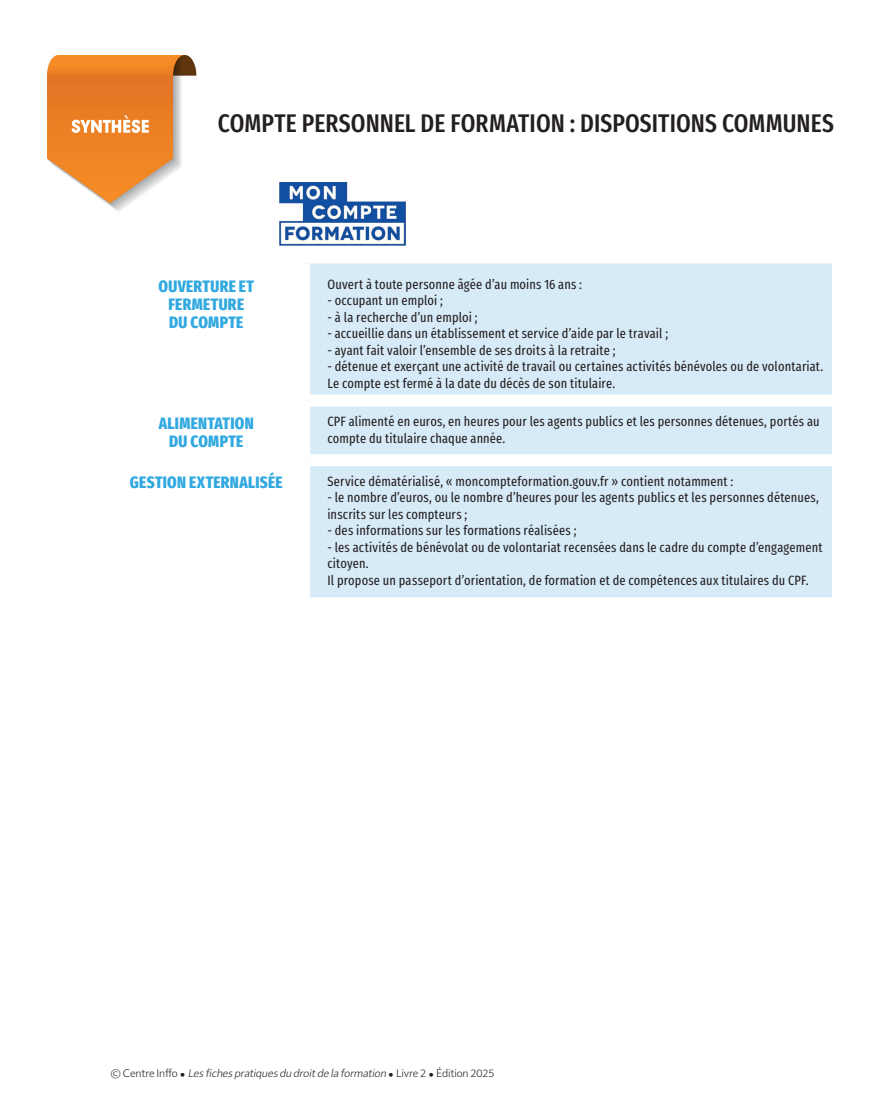
<style>
.page{position:relative;width:893px;height:1106px;background:#fff}
.page>*{position:absolute;margin:0;border:0;box-sizing:border-box;transform-origin:0 0}
.Synthese_titre{font:500 25.5px "Fira Sans Compressed";letter-spacing:.005em;color:#231f20}
.Tetiere_bleu{font:800 16.5px/18px "Fira Sans Compressed";letter-spacing:.02em;color:#31a9e0;text-align:center}
.Texte_Tableau{font:13.5px/16.5px "Fira Sans Compressed";letter-spacing:.01em;color:#231f20}
._7_Art{font:italic 300 11.25px "Solitaire MVB Pro";color:#231f20}
.s1{font-style:normal}
.s2{font-style:normal;font-size:15px}
</style>
<div class="page">
<img style="left:48px;top:55px;width:149px;height:157px">
<svg style="left:72px;top:115px;width:77px;height:18px"></svg>
<div style="left:310px;top:263px;width:522px;height:334px;background:#d7eaf7"></div>
<div style="left:310px;top:394px;width:522px;height:12px;background:#fff"></div>
<div style="left:310px;top:454px;width:522px;height:12px;background:#fff"></div>
<img style="left:280px;top:182px;width:125px;height:63px">
<p class="Synthese_titre" style="left:218px;top:103px;width:618px">COMPTE PERSONNEL DE FORMATION : DISPOSITIONS COMMUNES</p>
<p class="Tetiere_bleu" style="left:158px;top:276px;width:97px">OUVERTURE ET<br>FERMETURE<br>DU COMPTE</p>
<p class="Texte_Tableau" style="left:327px;top:275px;width:256px">Ouvert à toute personne âgée d’au moins 16 ans :</p>
<p class="Texte_Tableau" style="left:327px;top:292px;width:117px">- occupant un emploi ;</p>
<p class="Texte_Tableau" style="left:327px;top:308px;width:152px">- à la recherche d’un emploi ;</p>
<p class="Texte_Tableau" style="left:327px;top:325px;width:342px">- accueillie dans un établissement et service d’aide par le travail ;</p>
<p class="Texte_Tableau" style="left:327px;top:341px;width:290px">- ayant fait valoir l’ensemble de ses droits à la retraite ;</p>
<p class="Texte_Tableau" style="left:327px;top:358px;width:497px">- détenue et exerçant une activité de travail ou certaines activités bénévoles ou de volontariat.</p>
<p class="Texte_Tableau" style="left:327px;top:374px;width:289px">Le compte est fermé à la date du décès de son titulaire.</p>
<p class="Tetiere_bleu" style="left:159px;top:413px;width:97px">ALIMENTATION<br>DU COMPTE</p>
<p class="Texte_Tableau" style="left:327px;top:412px;width:494px">CPF alimenté en euros, en heures pour les agents publics et les personnes détenues, portés au compte du titulaire chaque année.</p>
<p class="Tetiere_bleu" style="left:130px;top:472px;width:155px">GESTION EXTERNALISÉE</p>
<p class="Texte_Tableau" style="left:327px;top:472px;width:407px">Service dématérialisé, « moncompteformation.gouv.fr » contient notamment :</p>
<p class="Texte_Tableau" style="left:327px;top:489px;width:493px">- le nombre d’euros, ou le nombre d’heures pour les agents publics et les personnes détenues, inscrits sur les compteurs ;</p>
<p class="Texte_Tableau" style="left:327px;top:522px;width:251px">- des informations sur les formations réalisées ;</p>
<p class="Texte_Tableau" style="left:327px;top:538px;width:497px">- les activités de bénévolat ou de volontariat recensées dans le cadre du compte d’engagement citoyen.</p>
<p class="Texte_Tableau" style="left:327px;top:571px;width:483px">Il propose un passeport d’orientation, de formation et de compétences aux titulaires du CPF.</p>
<p class="_7_Art" style="left:111px;top:1065px;width:385px"><span class="s1">© C e n t re I n ffo</span> <span class="s2">•</span> Lesfichespratiquesdu droitde la formation <span class="s2">•</span> <span class="s1">L i v re 2</span> <span class="s2">•</span> <span class="s1">É d i t i o n 2 0 2 5</span></p>
</div>
